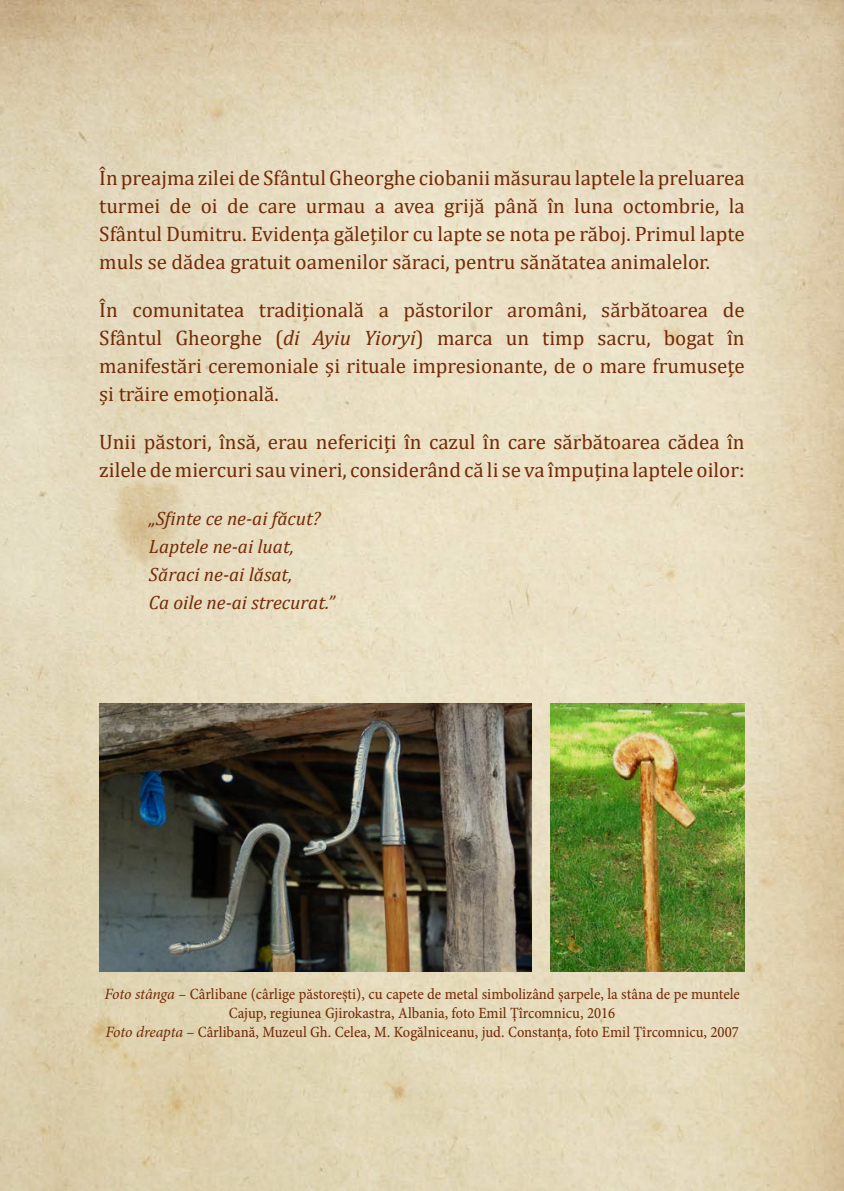
<style>
.page{position:relative;width:844px;height:1191px;background:#fff}
.page>*{position:absolute;margin:0;border:0;box-sizing:border-box;transform-origin:0 0}
.t1{font:21px/28px "Cambria";color:#722a06;text-align:justify}
.t2{font:italic 19.25px/28px "Cambria";color:#722a06}
.t3{font:15.75px/18.9px "Minion Pro Cn Capt";color:#722a06;text-align:center}
.s1{font-style:italic}
.s2{font-family:"Minion Pro";font-style:italic}
</style>
<div class="page">
<img style="left:0;top:0;width:843px;height:1191px">
<img style="left:99px;top:704px;width:432px;height:268px">
<img style="left:550px;top:704px;width:194px;height:268px">
<p class="t1" style="left:99px;top:164px;width:646px">În preajma zilei de Sfântul Gheorghe ciobanii măsurau laptele la preluarea turmei de oi de care urmau a avea grijă până în luna octombrie, la Sfântul Dumitru. Evidența găleților cu lapte se nota pe răboj. Primul lapte muls se dădea gratuit oamenilor săraci, pentru sănătatea animalelor.</p>
<p class="t1" style="left:99px;top:296px;width:646px">În comunitatea tradițională a păstorilor aromâni, sărbătoarea de Sfântul Gheorghe (<span class="s1">di Ayiu Yioryi</span>) marca un timp sacru, bogat în manifestări ceremoniale și rituale impresionante, de o mare frumusețe și trăire emoțională.</p>
<p class="t1" style="left:99px;top:428px;width:646px">Unii păstori, însă, erau nefericiți în cazul în care sărbătoarea cădea în zilele de miercuri sau vineri, considerând că li se va împuțina laptele oilor:</p>
<p class="t2" style="left:149px;top:503px;width:187px">„Sfinte ce ne-ai făcut?<br>Laptele ne-ai luat,<br>Săraci ne-ai lăsat,<br>Ca oile ne-ai strecurat.”</p>
<p class="t3" style="left:104px;top:984px;width:636px"><span class="s2">Foto stânga</span> – Cârlibane (cârlige păstorești), cu capete de metal simbolizând șarpele, la stâna de pe muntele<br>Cajup, regiunea Gjirokastra, Albania, foto Emil Țîrcomnicu, 2016<br><span class="s2">Foto dreapta</span> – Cârlibană, Muzeul Gh. Celea, M. Kogălniceanu, jud. Constanța, foto Emil Țîrcomnicu, 2007</p>
</div>
